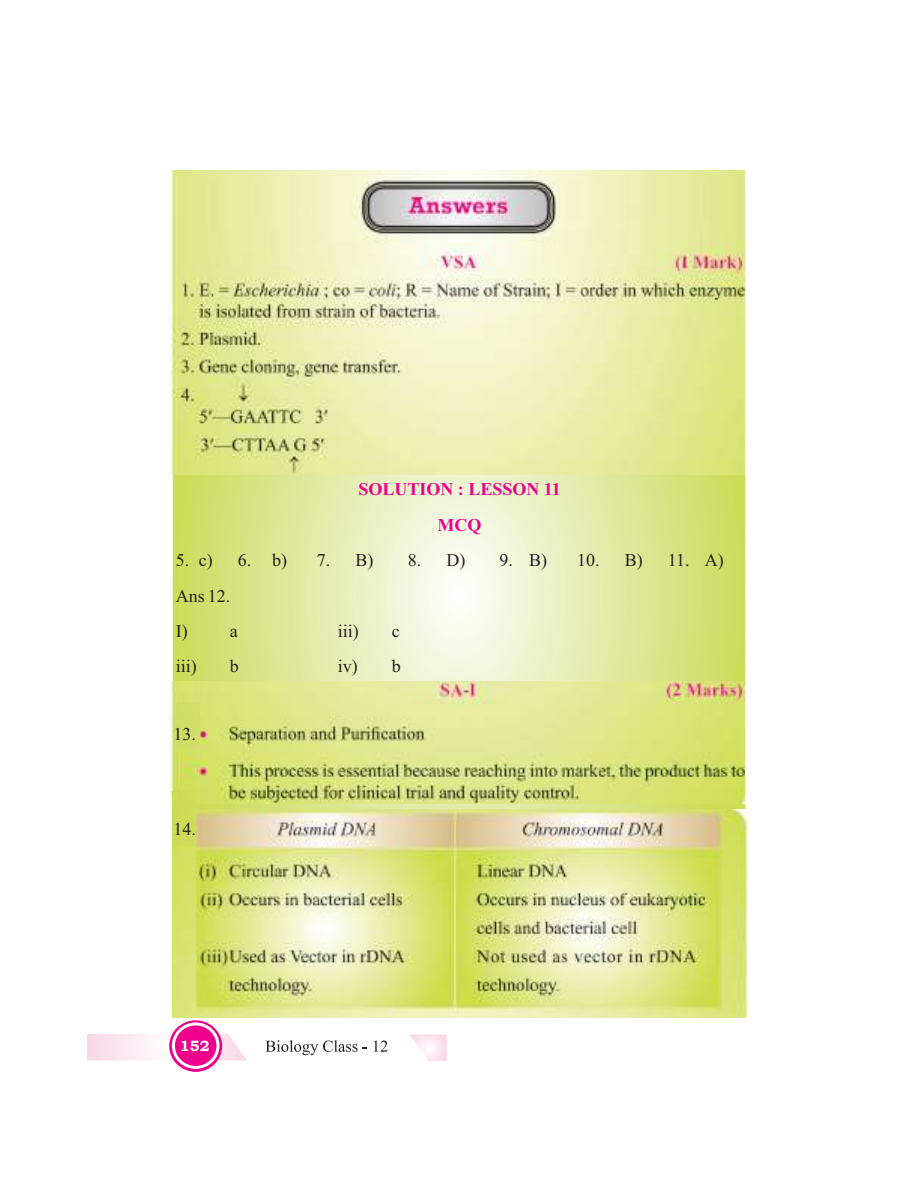
<style>
.page{position:relative;width:918px;height:1188px;background:#fff}
.page>*{position:absolute;margin:0;border:0;box-sizing:border-box;transform-origin:0 0}
.t1{font:18px/35.4px "Times New Roman";color:#241f1f}
.t2{font:700 18px/35.4px "Times New Roman";color:#ee008c;text-align:center}
.t3{font:700 15px "Bookman Old Style";color:#fff}
</style>
<div class="page">
<svg style="left:173px;top:475px;width:572px;height:543px"></svg>
<img style="left:169px;top:170px;width:576px;height:305px">
<img style="left:163px;top:681px;width:582px;height:122px">
<img style="left:172px;top:809px;width:578px;height:208px">
<img style="left:175px;top:704px;width:24px;height:42px">
<img style="left:173px;top:792px;width:22px;height:54px">
<svg style="left:409px;top:1034px;width:38px;height:27px"></svg>
<svg style="left:265px;top:1040px;width:102px;height:15px"></svg>
<svg style="left:374px;top:1041px;width:14px;height:11px"></svg>
<svg style="left:87px;top:1034px;width:160px;height:26px"></svg>
<svg style="left:169px;top:1020px;width:53px;height:52px"></svg>
<svg style="left:172px;top:1022px;width:48px;height:47px"></svg>
<div style="left:175px;top:1025px;width:41px;height:41px;background:#ee008c;border-radius:50%"></div>
<p class="t2" style="left:358px;top:473px;width:204px">SOLUTION : LESSON 11<br>MCQ</p>
<p class="t1" style="left:176px;top:544px;width:38px">5. c)</p>
<p class="t1" style="left:238px;top:544px;width:51px">6. b)</p>
<p class="t1" style="left:317px;top:544px;width:58px">7. B)</p>
<p class="t1" style="left:408px;top:544px;width:59px">8. D)</p>
<p class="t1" style="left:500px;top:544px;width:49px">9. B)</p>
<p class="t1" style="left:577px;top:544px;width:67px">10. B)</p>
<p class="t1" style="left:668px;top:544px;width:58px">11. A)</p>
<p class="t1" style="left:176px;top:580px;width:63px">Ans 12.<br>I) a</p>
<p class="t1" style="left:338px;top:615px;width:23px">iii)</p>
<p class="t1" style="left:392px;top:615px;width:9px">c</p>
<p class="t1" style="left:176px;top:650px;width:23px">iii)</p>
<p class="t1" style="left:230px;top:650px;width:10px">b</p>
<p class="t1" style="left:338px;top:650px;width:65px">iv) b</p>
<p class="t1" style="left:174px;top:718px;width:24px">13.</p>
<p class="t1" style="left:174px;top:813px;width:24px">14.</p>
<p class="t3" style="left:180px;top:1040px;width:31px">152</p>
</div>
